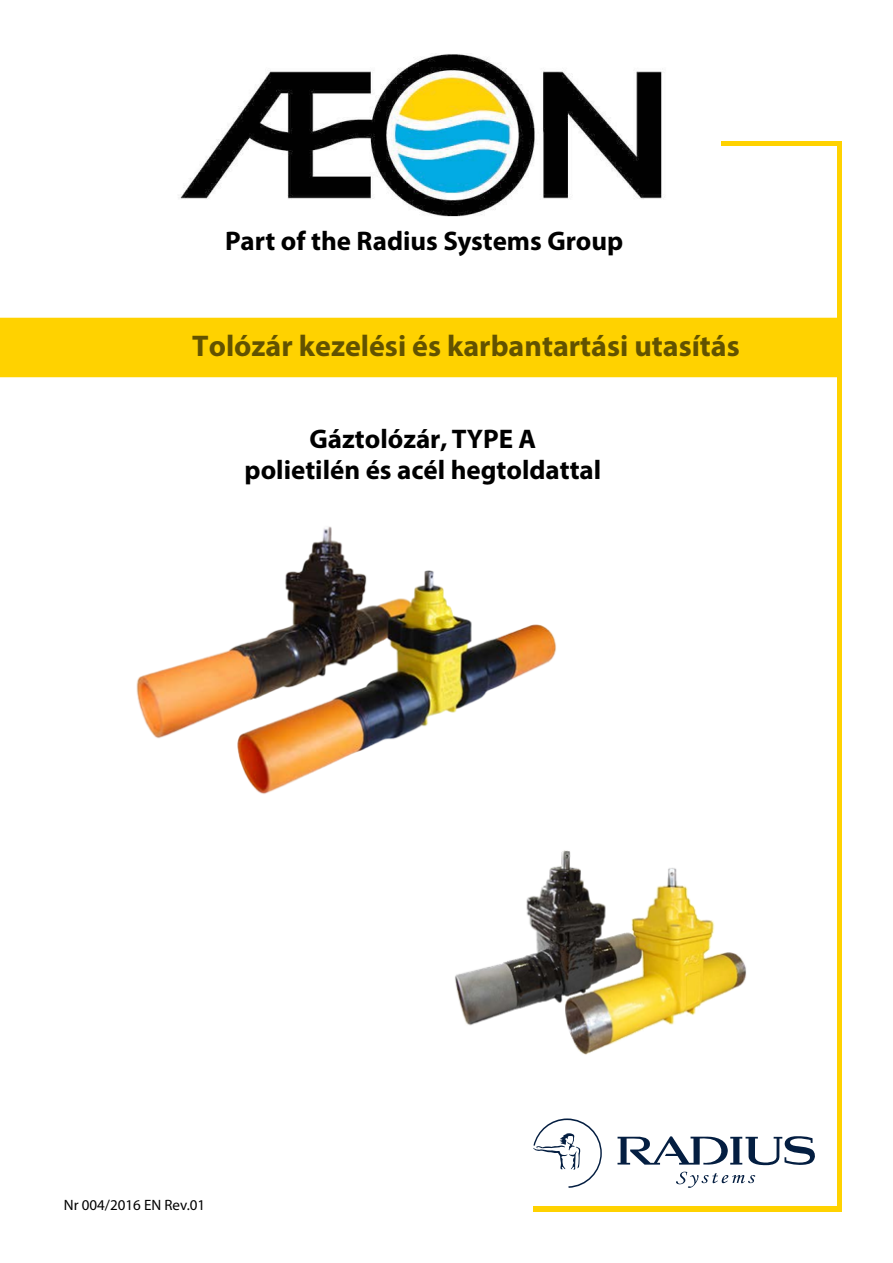
<style>
.page{position:relative;width:893px;height:1263px;background:#fff}
.page>*{position:absolute;margin:0;border:0;box-sizing:border-box;transform-origin:0 0}
.t1{font:700 30px "Myriad Pro";color:#625200}
.t2{font:700 27px/31px "Myriad Pro";color:#000;text-align:center}
.t3{font:15px "Myriad Pro";color:#000}
</style>
<div class="page">
<svg style="left:533px;top:1118px;width:69px;height:70px"></svg>
<svg style="left:617px;top:1136px;width:198px;height:30px"></svg>
<svg style="left:676px;top:1172px;width:79px;height:16px"></svg>
<div style="left:533px;top:1206px;width:308px;height:6px;background:#ffd200"></div>
<div style="left:837px;top:141px;width:5px;height:1071px;background:#ffd200"></div>
<div style="left:722px;top:141px;width:117px;height:5px;background:#ffd200"></div>
<img style="left:180px;top:53px;width:482px;height:164px">
<div style="left:0;top:318px;width:837px;height:59px;background:#ffd200"></div>
<img style="left:455px;top:850px;width:291px;height:205px">
<img style="left:136px;top:526px;width:420px;height:268px">
<p class="t2" style="left:225px;top:225px;width:400px">Part of the Radius Systems Group</p>
<p class="t1" style="left:192px;top:326px;width:549px">Tolózár kezelési és karbantartási utasítás</p>
<p class="t2" style="left:245px;top:423px;width:358px">Gáztolózár, TYPE A<br>polietilén és acél hegtoldattal</p>
<p class="t3" style="left:64px;top:1196px;width:143px">Nr 004/2016 EN Rev.01</p>
</div>
